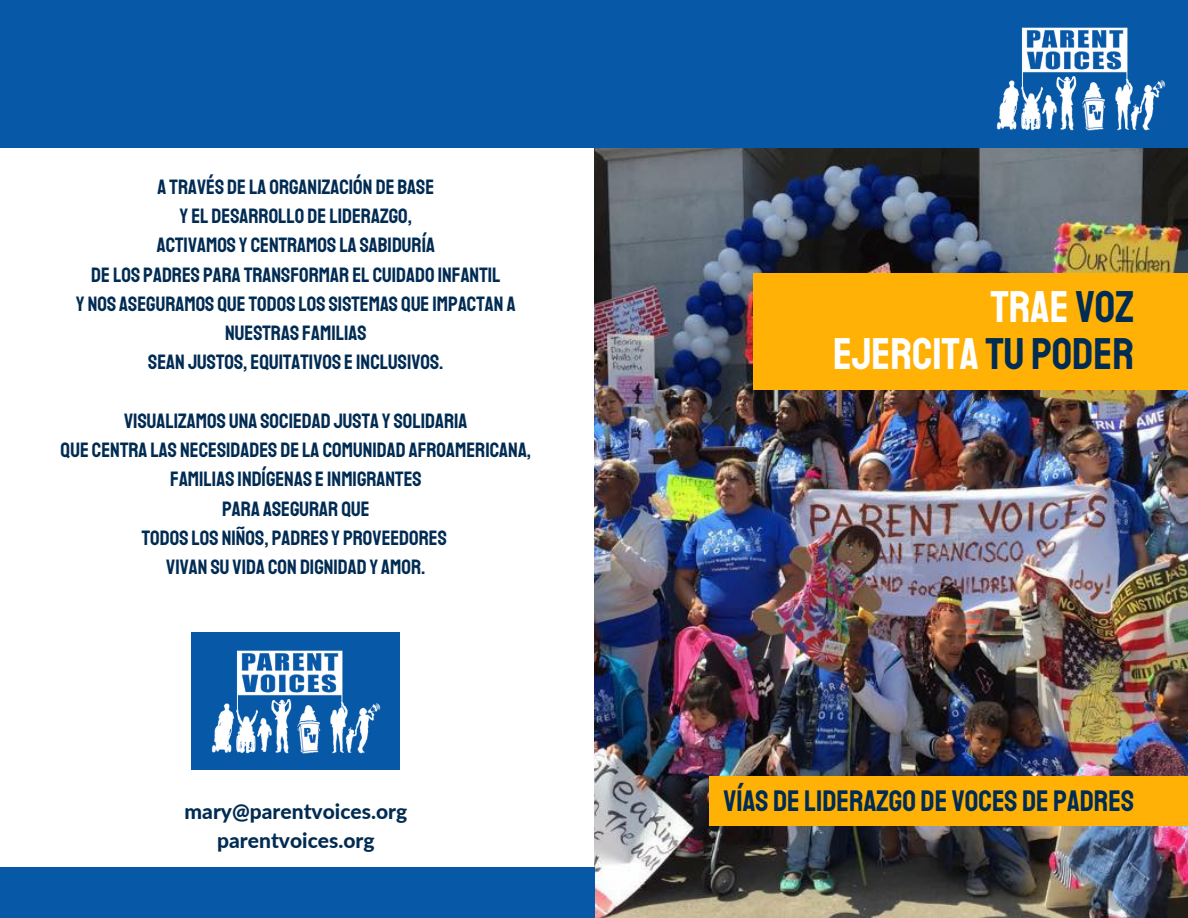
<style>
.page{position:relative;width:1188px;height:918px;background:#fff}
.page>*{position:absolute;margin:0;border:0;box-sizing:border-box;transform-origin:0 0}
.t1{font:45px "Staatliches";color:#fff}
.t2{font:30px "Staatliches";color:#002b53}
.t3{font:21px/29.2px "Staatliches";color:#002b53;text-align:center}
.t4{font:800 21px "Lato";color:#002b53}
.s1{color:#002b53}
</style>
<div class="page">
<img style="left:594px;top:147px;width:594px;height:771px">
<div style="left:0;top:0;width:1188px;height:147px;background:#0759a7"></div>
<img style="left:996px;top:27px;width:170px;height:104px">
<div style="left:192px;top:632px;width:208px;height:138px;background:#0759a7"></div>
<img style="left:211px;top:650px;width:170px;height:104px">
<div style="left:753px;top:273px;width:435px;height:117px;background:#ffb205"></div>
<div style="left:710px;top:777px;width:478px;height:49px;background:#ffb205"></div>
<div style="left:0;top:867px;width:595px;height:50px;background:#0759a7"></div>
<p class="t3" style="left:158px;top:172px;width:278px">A TRAVÉS DE LA ORGANIZACIÓN DE BASE</p>
<p class="t3" style="left:180px;top:202px;width:234px">Y EL DESARROLLO DE LIDERAZGO,</p>
<p class="t3" style="left:157px;top:231px;width:280px">ACTIVAMOS Y CENTRAMOS LA SABIDURÍA</p>
<p class="t3" style="left:91px;top:260px;width:411px">DE LOS PADRES PARA TRANSFORMAR EL CUIDADO INFANTIL</p>
<p class="t3" style="left:76px;top:289px;width:441px">Y NOS ASEGURAMOS QUE TODOS LOS SISTEMAS QUE IMPACTAN A<br>NUESTRAS FAMILIAS</p>
<p class="t3" style="left:148px;top:348px;width:297px">SEAN JUSTOS, EQUITATIVOS E INCLUSIVOS.</p>
<p class="t3" style="left:124px;top:406px;width:345px">VISUALIZAMOS UNA SOCIEDAD JUSTA Y SOLIDARIA</p>
<p class="t3" style="left:61px;top:436px;width:472px">QUE CENTRA LAS NECESIDADES DE LA COMUNIDAD AFROAMERICANA,</p>
<p class="t3" style="left:170px;top:465px;width:253px">FAMILIAS INDÍGENAS E INMIGRANTES</p>
<p class="t3" style="left:222px;top:494px;width:149px">PARA ASEGURAR QUE</p>
<p class="t3" style="left:142px;top:523px;width:307px">TODOS LOS NIÑOS, PADRES Y PROVEEDORES</p>
<p class="t3" style="left:166px;top:553px;width:261px">VIVAN SU VIDA CON DIGNIDAD Y AMOR.</p>
<p class="t4" style="left:185px;top:798px;width:224px">mary@parentvoices.org</p>
<p class="t4" style="left:217px;top:827px;width:159px">parentvoices.org</p>
<p class="t1" style="left:991px;top:279px;width:145px">TRAE <span class="s1">VOZ</span></p>
<p class="t1" style="left:833px;top:326px;width:303px">EJERCITA <span class="s1">TU PODER</span></p>
<p class="t2" style="left:723px;top:783px;width:412px">VÍAS DE LIDERAZGO DE VOCES DE PADRES</p>
</div>
